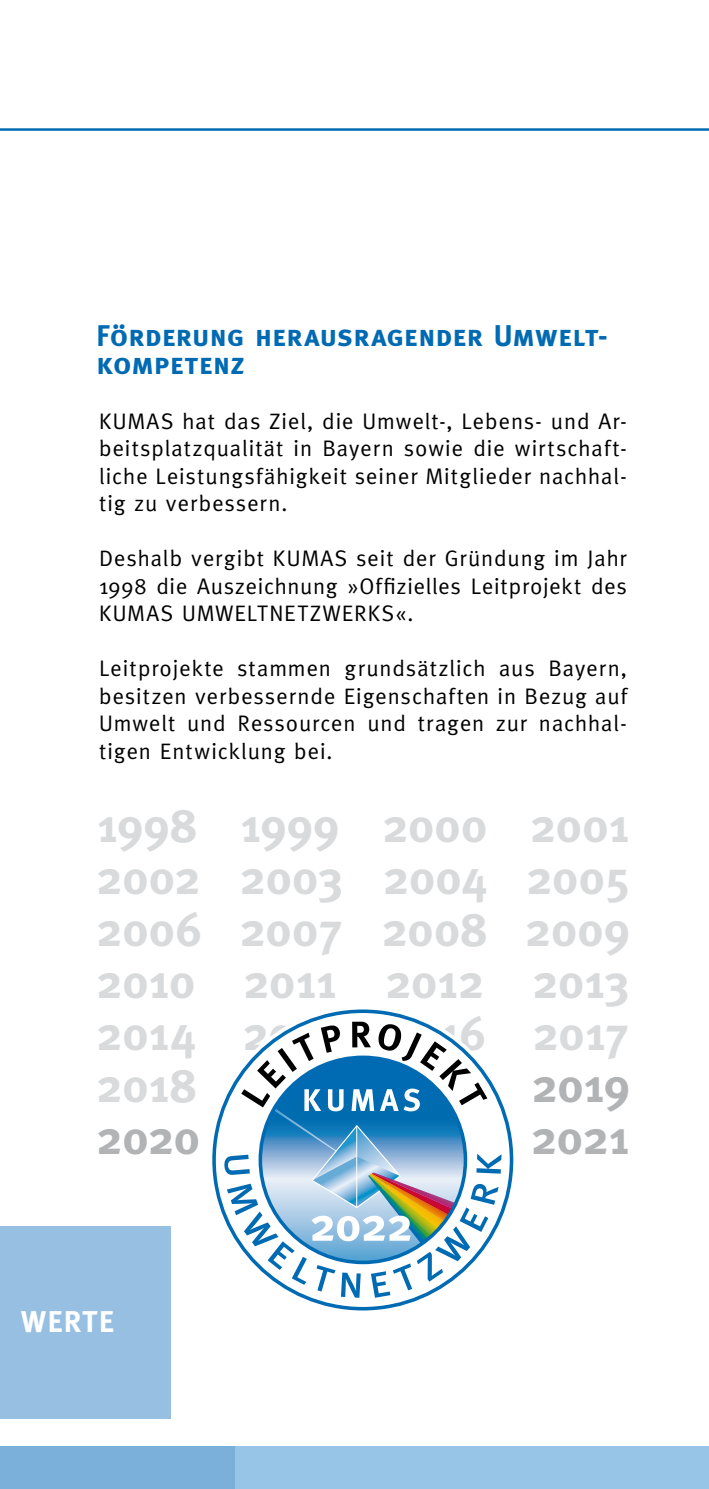
<style>
.page{position:relative;width:709px;height:1489px;background:#fff}
.page>*{position:absolute;margin:0;border:0;box-sizing:border-box;transform-origin:0 0}
.t1{font:700 47.5px/51.8px "Meta";letter-spacing:.01em;color:#d9dadb;text-align:justify}
.t2{font:700 47.5px "Meta";color:#b1b3b4}
.t3{font:30px/27.5px "Meta Bold Caps";letter-spacing:.015em;color:#006ab3}
.t4{font:700 30px "Meta";letter-spacing:.045em;color:#fff}
.t5{font:22.5px/27.5px "Meta";letter-spacing:.045em;color:#000;text-align:justify}
</style>
<div class="page">
<div style="left:0;top:1446px;width:236px;height:42px;background:#7bb0db"></div>
<div style="left:236px;top:1446px;width:473px;height:42px;background:#96c5e7"></div>
<hr style="left:0;top:128px;width:709px;height:3px;background:#006ab3">
<div style="left:0;top:1225px;width:171px;height:192px;background:#97bfe2"></div>
<svg style="left:208px;top:1005px;width:309px;height:309px"></svg>
<svg style="left:224px;top:1021px;width:277px;height:276px"></svg>
<h2 class="t3" style="left:97px;top:322px;width:513px">Förderung herausragender Umwelt&shy;kompetenz</h2>
<p class="t5" style="left:99px;top:407px;width:529px">KUMAS hat das Ziel, die Umwelt-, Lebens- und Ar&shy;beitsplatzqualität in Bayern sowie die wirtschaft&shy;liche Leistungsfähigkeit seiner Mitglieder nachhal&shy;tig zu verbessern.</p>
<p class="t5" style="left:99px;top:544px;width:529px">Deshalb vergibt KUMAS seit der Gründung im Jahr 1998 die Auszeichnung »Offizielles Leitprojekt des KUMAS UMWELTNETZWERKS«.</p>
<p class="t5" style="left:99px;top:654px;width:529px">Leitprojekte stammen grundsätzlich aus Bayern, besitzen verbessernde Eigenschaften in Bezug auf Umwelt und Ressourcen und tragen zur nachhal&shy;tigen Entwicklung bei.</p>
<h1 class="t1" style="left:97px;top:800px;width:534px">1998 1999 2000 2001<br>2002 2003 2004 2005<br>2006 2007 2008 2009<br>2010 2011 2012 2013<br>2014 2015 2016 2017<br>2018</h1>
<h1 class="t2" style="left:531px;top:1057px;width:99px">2019</h1>
<h1 class="t2" style="left:97px;top:1109px;width:104px">2020</h1>
<h1 class="t2" style="left:531px;top:1109px;width:100px">2021</h1>
<h2 class="t4" style="left:21px;top:1303px;width:95px">WERTE</h2>
</div>
